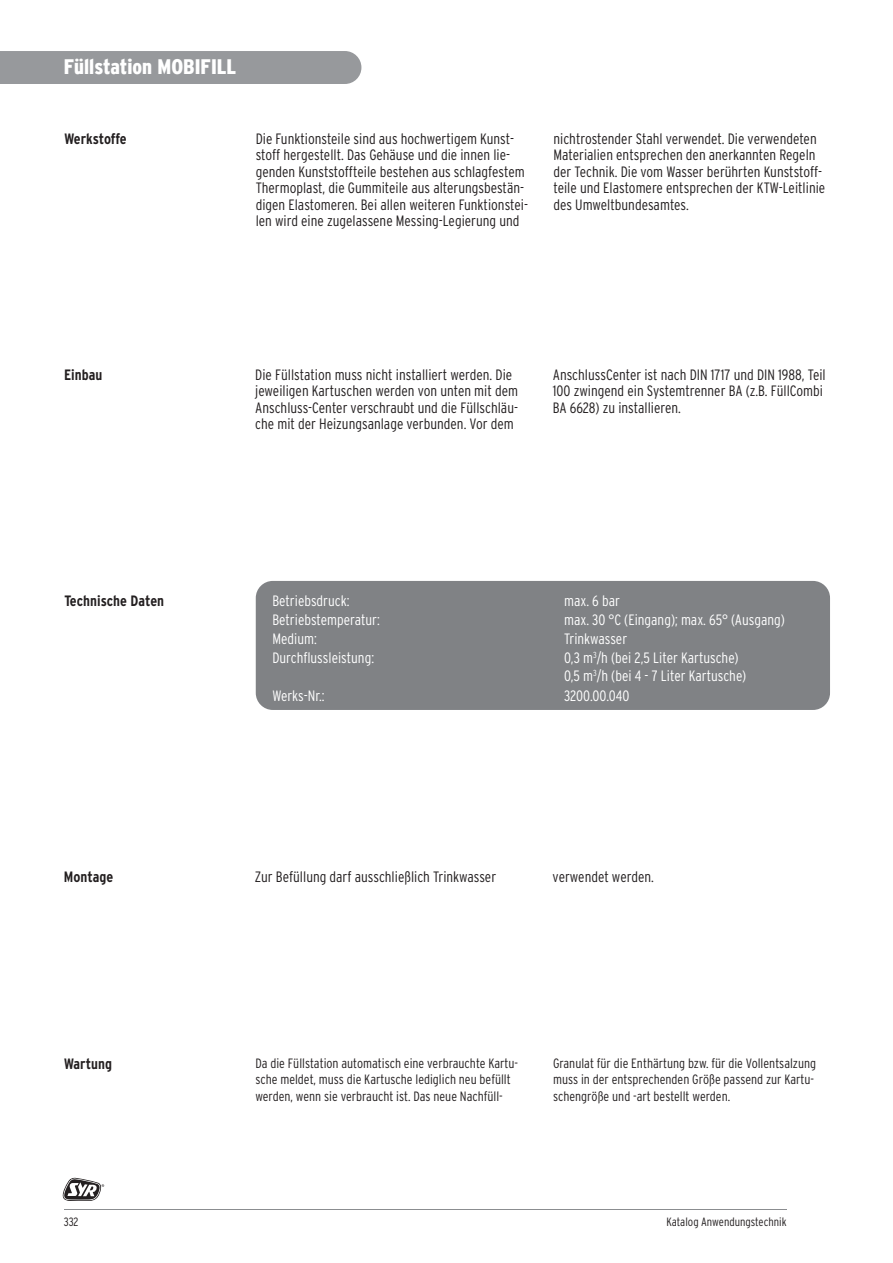
<style>
.page{position:relative;width:893px;height:1263px;background:#fff}
.page>*{position:absolute;margin:0;border:0;box-sizing:border-box;transform-origin:0 0}
.t1{font:900 condensed 21px "Interstate";color:#fff}
.t2{font:300 condensed 15px/16.5px "Interstate";color:#231f20}
.t3{font:300 condensed 15px/18px "Interstate";color:#fff}
.t4{font:700 condensed 15px "Interstate";color:#231f20}
.t5{font:300 condensed 13.5px/16.5px "Interstate";color:#231f20}
.t6{font:300 condensed 12px "Interstate";color:#231f20}
</style>
<div class="page">
<div style="left:256px;top:581px;width:574px;height:129px;background:#808285;border-radius:17px"></div>
<svg style="left:63px;top:1178px;width:41px;height:23px"></svg>
<hr style="left:64px;top:1209px;width:723px;height:1px;background:#8b8d90">
<div style="left:0;top:51px;width:361px;height:33px;background:#97999c"></div>
<h1 class="t1" style="left:64px;top:55px;width:174px">Füllstation MOBIFILL</h1>
<p class="t4" style="left:64px;top:129px;width:64px">Werkstoffe</p>
<p class="t2" style="left:256px;top:130px;width:274px">Die Funktionsteile sind aus hochwertigem Kunst&shy;stoff hergestellt. Das Gehäuse und die innen lie&shy;genden Kunststoffteile bestehen aus schlagfestem Thermoplast, die Gummiteile aus alterungsbestän&shy;digen Elastomeren. Bei allen weiteren Funktionstei&shy;len wird eine zugelassene Messing-Legierung und</p>
<p class="t2" style="left:553px;top:130px;width:273px">nichtrostender Stahl verwendet. Die verwendeten Materialien entsprechen den anerkannten Regeln der Technik. Die vom Wasser berührten Kunststoff&shy;teile und Elastomere entsprechen der KTW-Leitlinie des Umweltbundesamtes.</p>
<p class="t4" style="left:64px;top:365px;width:40px">Einbau</p>
<p class="t2" style="left:255px;top:366px;width:264px">Die Füllstation muss nicht installiert werden. Die jeweiligen Kartuschen werden von unten mit dem Anschluss-Center verschraubt und die Füllschläu&shy;che mit der Heizungsanlage verbunden. Vor dem</p>
<p class="t2" style="left:553px;top:366px;width:274px">AnschlussCenter ist nach DIN 1717 und DIN 1988, Teil<br>100 zwingend ein Systemtrenner BA (z.B. FüllCombi<br>BA 6628) zu installieren.</p>
<p class="t4" style="left:64px;top:591px;width:101px">Technische Daten</p>
<p class="t3" style="left:272px;top:591px;width:79px">Betriebsdruck:</p>
<p class="t3" style="left:564px;top:591px;width:57px">max. 6 bar</p>
<p class="t3" style="left:272px;top:610px;width:109px">Betriebstemperatur:</p>
<p class="t3" style="left:564px;top:610px;width:222px">max. 30 °C (Eingang); max. 65° (Ausgang)</p>
<p class="t3" style="left:272px;top:629px;width:46px">Medium:</p>
<p class="t3" style="left:564px;top:629px;width:65px">Trinkwasser</p>
<p class="t3" style="left:272px;top:649px;width:103px">Durchflussleistung:</p>
<p class="t3" style="left:564px;top:648px;width:184px">0,3 m<sup>3</sup>/h (bei 2,5 Liter Kartusche)<br>0,5 m<sup>3</sup>/h (bei 4 - 7 Liter Kartusche)</p>
<p class="t3" style="left:272px;top:687px;width:54px">Werks-Nr.:</p>
<p class="t3" style="left:564px;top:687px;width:67px">3200.00.040</p>
<p class="t4" style="left:64px;top:867px;width:51px">Montage</p>
<p class="t2" style="left:255px;top:868px;width:243px">Zur Befüllung darf ausschließlich Trinkwasser</p>
<p class="t2" style="left:553px;top:868px;width:103px">verwendet werden.</p>
<p class="t4" style="left:64px;top:1054px;width:49px">Wartung</p>
<p class="t5" style="left:255px;top:1054px;width:264px">Da die Füllstation automatisch eine verbrauchte Kartu&shy;sche meldet, muss die Kartusche lediglich neu befüllt werden, wenn sie verbraucht ist. Das neue Nachfüll-</p>
<p class="t5" style="left:553px;top:1054px;width:265px">Granulat für die Enthärtung bzw. für die Vollentsalzung muss in der entsprechenden Größe passend zur Kartu&shy;schengröße und -art bestellt werden.</p>
<p class="t6" style="left:64px;top:1215px;width:16px">332</p>
<p class="t6" style="left:666px;top:1215px;width:122px">Katalog Anwendungstechnik</p>
</div>
